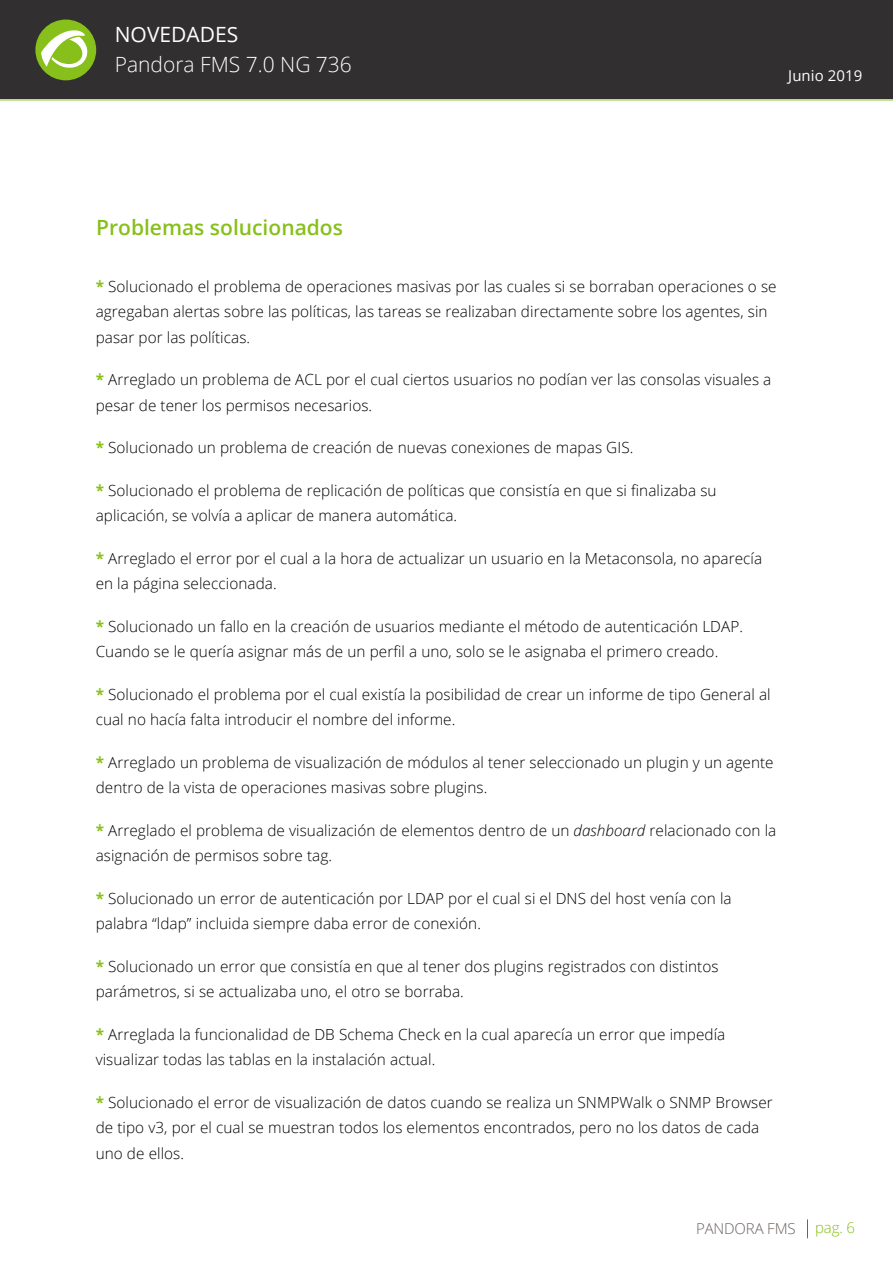
<style>
.page{position:relative;width:893px;height:1263px;background:#fff}
.page>*{position:absolute;margin:0;border:0;box-sizing:border-box;transform-origin:0 0}
.t1{font:600 21px "Open Sans";color:#87c01a}
.t2{font:300 21px "Open Sans";color:#fff}
.t3{font:21px "Open Sans";color:#fff}
.t4{font:300 15.3px/25.5px "Open Sans";letter-spacing:.005em;color:#000}
.t5{font:300 15px "Open Sans";letter-spacing:-.01em;color:#6b6360}
.t6{font:15px "Open Sans";letter-spacing:.005em;color:#fff}
.t7{font:300 15px "Open Sans";color:#87c01a}
.s1{font-weight:700;color:#87c01a}
.s2{font-style:italic}
</style>
<div class="page">
<div style="left:0;top:0;width:893px;height:99px;background:#312f30"></div>
<svg style="left:807px;top:1219px;width:1px;height:19px"></svg>
<div style="left:35px;top:20px;width:61px;height:60px;background:#87c01a;border-radius:50%"></div>
<svg style="left:41px;top:30px;width:47px;height:38px"></svg>
<hr style="left:0;top:100px;width:893px;height:1px;background:#87c01a">
<h1 class="t3" style="left:115px;top:20px;width:125px">NOVEDADES</h1>
<h1 class="t2" style="left:115px;top:50px;width:239px">Pandora FMS 7.0 NG 736</h1>
<p class="t6" style="left:788px;top:65px;width:76px">Junio 2019</p>
<p class="t1" style="left:96px;top:213px;width:248px">Problemas solucionados</p>
<p class="t4" style="left:96px;top:273px;width:682px"><span class="s1">*</span> Solucionado el problema de operaciones masivas por las cuales si se borraban operaciones o se agregaban alertas sobre las políticas, las tareas se realizaban directamente sobre los agentes, sin pasar por las políticas.</p>
<p class="t4" style="left:96px;top:366px;width:677px"><span class="s1">*</span> Arreglado un problema de ACL por el cual ciertos usuarios no podían ver las consolas visuales a pesar de tener los permisos necesarios.</p>
<p class="t4" style="left:96px;top:434px;width:539px"><span class="s1">*</span> Solucionado un problema de creación de nuevas conexiones de mapas GIS.</p>
<p class="t4" style="left:96px;top:477px;width:622px"><span class="s1">*</span> Solucionado el problema de replicación de políticas que consistía en que si finalizaba su aplicación, se volvía a aplicar de manera automática.</p>
<p class="t4" style="left:96px;top:545px;width:668px"><span class="s1">*</span> Arreglado el error por el cual a la hora de actualizar un usuario en la Metaconsola, no aparecía en la página seleccionada.</p>
<p class="t4" style="left:96px;top:613px;width:649px"><span class="s1">*</span> Solucionado un fallo en la creación de usuarios mediante el método de autenticación LDAP.<br>Cuando se le quería asignar más de un perfil a uno, solo se le asignaba el primero creado.</p>
<p class="t4" style="left:96px;top:681px;width:676px"><span class="s1">*</span> Solucionado el problema por el cual existía la posibilidad de crear un informe de tipo General al cual no hacía falta introducir el nombre del informe.</p>
<p class="t4" style="left:96px;top:749px;width:679px"><span class="s1">*</span> Arreglado un problema de visualización de módulos al tener seleccionado un plugin y un agente dentro de la vista de operaciones masivas sobre plugins.</p>
<p class="t4" style="left:96px;top:817px;width:682px"><span class="s1">*</span> Arreglado el problema de visualización de elementos dentro de un <span class="s2">dashboard</span> relacionado con la asignación de permisos sobre tag.</p>
<p class="t4" style="left:96px;top:885px;width:637px"><span class="s1">*</span> Solucionado un error de autenticación por LDAP por el cual si el DNS del host venía con la palabra “ldap” incluida siempre daba error de conexión.</p>
<p class="t4" style="left:96px;top:953px;width:624px"><span class="s1">*</span> Solucionado un error que consistía en que al tener dos plugins registrados con distintos parámetros, si se actualizaba uno, el otro se borraba.</p>
<p class="t4" style="left:96px;top:1021px;width:631px"><span class="s1">*</span> Arreglada la funcionalidad de DB Schema Check en la cual aparecía un error que impedía visualizar todas las tablas en la instalación actual.</p>
<p class="t4" style="left:96px;top:1089px;width:679px"><span class="s1">*</span> Solucionado el error de visualización de datos cuando se realiza un SNMPWalk o SNMP Browser de tipo v3, por el cual se muestran todos los elementos encontrados, pero no los datos de cada uno de ellos.</p>
<p class="t5" style="left:696px;top:1218px;width:101px">PANDORA FMS</p>
<p class="t7" style="left:815px;top:1217px;width:42px">pag. 6</p>
</div>
